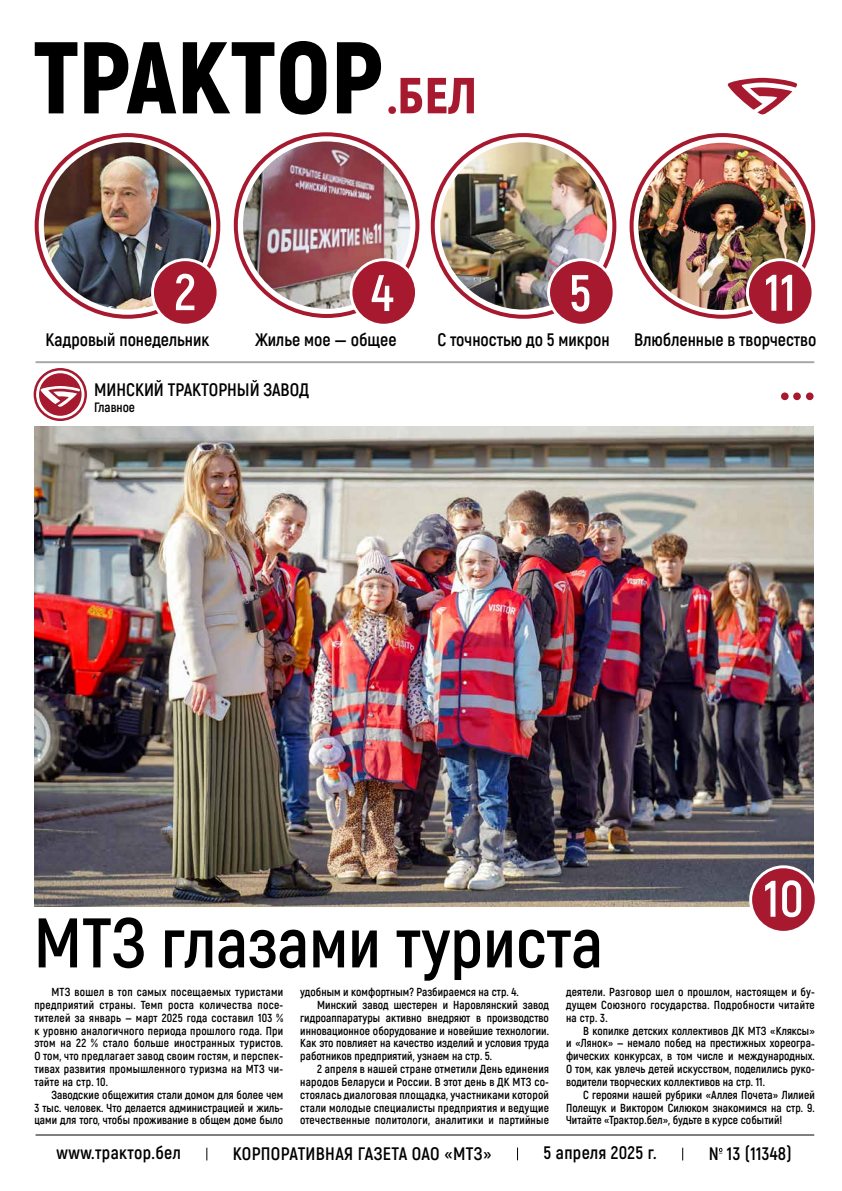
<style>
.page{position:relative;width:842px;height:1191px;background:#fff}
.page>*{position:absolute;margin:0;border:0;box-sizing:border-box;transform-origin:0 0}
.t1{font:700 70px "Akrobat";color:#000}
.t2{font:700 51.3px "Akrobat";color:#fff}
.t3{font:700 18px "Akrobat";color:#000}
.t4{font:700 18px "Akrobat";letter-spacing:.02em;color:#000}
.t5{font:700 13.5px "Akrobat";color:#000}
.t6{font:700 11.6px/12.8px "Akrobat";letter-spacing:.005em;color:#000;text-align:justify}
</style>
<div class="page">
<img style="left:35px;top:427px;width:778px;height:479px">
<div style="left:630px;top:133px;width:185px;height:186px;border:4px solid #a6192e;border-radius:50%"></div>
<img style="left:638px;top:143px;width:168px;height:167px;border-radius:84px">
<svg style="left:207px;top:1147px;width:1px;height:13px"></svg>
<svg style="left:517px;top:1147px;width:1px;height:13px"></svg>
<svg style="left:682px;top:1147px;width:1px;height:13px"></svg>
<svg style="left:719px;top:1147px;width:3px;height:6px"></svg>
<hr style="left:36px;top:1134px;width:778px;height:1px;background:#000">
<hr style="left:36px;top:361px;width:778px;height:2px;background:#a8a8a5">
<svg style="left:35px;top:42px;width:42px;height:71px"></svg>
<svg style="left:84px;top:42px;width:92px;height:71px"></svg>
<svg style="left:183px;top:42px;width:91px;height:71px"></svg>
<svg style="left:280px;top:41px;width:46px;height:74px"></svg>
<svg style="left:337px;top:42px;width:44px;height:71px"></svg>
<div style="left:388px;top:106px;width:8px;height:8px;background:#a6192e;border-radius:50%"></div>
<svg style="left:400px;top:78px;width:22px;height:35px"></svg>
<svg style="left:428px;top:78px;width:46px;height:36px"></svg>
<div style="left:431px;top:133px;width:185px;height:186px;border:4px solid #a6192e;border-radius:50%"></div>
<svg style="left:37px;top:135px;width:181px;height:182px"></svg>
<div style="left:35px;top:133px;width:185px;height:186px;border:4px solid #a6192e;border-radius:50%"></div>
<img style="left:44px;top:142px;width:167px;height:167px;border-radius:84px">
<div style="left:151px;top:258px;width:68px;height:69px;background:#fff;border-radius:50%"></div>
<div style="left:154px;top:261px;width:63px;height:63px;background:#a6192e;border-radius:50%"></div>
<img style="left:440px;top:142px;width:167px;height:167px;border-radius:84px">
<div style="left:547px;top:258px;width:68px;height:69px;background:#fff;border-radius:50%"></div>
<div style="left:550px;top:261px;width:63px;height:63px;background:#a6192e;border-radius:50%"></div>
<div style="left:34px;top:368px;width:53px;height:53px;border:2px solid #a6192e;border-radius:50%"></div>
<div style="left:39px;top:373px;width:43px;height:43px;background:#a6192e;border-radius:50%"></div>
<svg style="left:40px;top:386px;width:40px;height:21px"></svg>
<div style="left:781px;top:392px;width:8px;height:8px;background:#a6192e;border-radius:50%"></div>
<div style="left:793px;top:392px;width:8px;height:8px;background:#a6192e;border-radius:50%"></div>
<div style="left:806px;top:392px;width:8px;height:8px;background:#a6192e;border-radius:50%"></div>
<svg style="left:727px;top:78px;width:70px;height:37px"></svg>
<div style="left:234px;top:132px;width:185px;height:186px;border:4px solid #a6192e;border-radius:50%"></div>
<img style="left:243px;top:141px;width:167px;height:168px;border-radius:84px">
<div style="left:349px;top:258px;width:69px;height:69px;background:#fff;border-radius:50%"></div>
<div style="left:352px;top:261px;width:63px;height:63px;background:#a6192e;border-radius:50%"></div>
<svg style="left:749px;top:865px;width:69px;height:68px"></svg>
<div style="left:752px;top:868px;width:63px;height:63px;background:#a6192e;border-radius:50%"></div>
<svg style="left:746px;top:258px;width:68px;height:69px"></svg>
<div style="left:749px;top:261px;width:62px;height:63px;background:#a6192e;border-radius:50%"></div>
<h2 class="t2" style="left:174px;top:260px;width:23px">2</h2>
<h2 class="t2" style="left:569px;top:261px;width:24px">5</h2>
<h3 class="t3" style="left:46px;top:328px;width:165px">Кадровый понедельник</h3>
<h3 class="t3" style="left:94px;top:378px;width:217px">МИНСКИЙ ТРАКТОРНЫЙ ЗАВОД</h3>
<p class="t5" style="left:94px;top:399px;width:42px">Главное</p>
<h2 class="t2" style="left:765px;top:261px;width:32px">11</h2>
<h2 class="t2" style="left:371px;top:261px;width:24px">4</h2>
<h3 class="t3" style="left:255px;top:328px;width:143px">Жилье мое — общее</h3>
<h3 class="t3" style="left:437px;top:328px;width:174px">С точностью до 5 микрон</h3>
<h3 class="t3" style="left:634px;top:328px;width:184px">Влюбленные в творчество</h3>
<h1 class="t1" style="left:34px;top:899px;width:571px">МТЗ глазами туриста</h1>
<h2 class="t2" style="left:764px;top:867px;width:41px">10</h2>
<p class="t6" style="left:34px;top:985px;width:250px;text-indent:17px">МТЗ вошел в топ самых посещаемых туристами предприятий страны. Темп роста количества посе&shy;тителей за январь — март 2025 года составил 103 % к уровню аналогичного периода прошлого года. При этом на 22 % стало больше иностранных туристов.<br>О том, что предлагает завод своим гостям, и перспек&shy;тивах развития промышленного туризма на МТЗ чи&shy;тайте на стр. 10.</p>
<p class="t6" style="left:34px;top:1088px;width:250px;text-indent:17px">Заводские общежития стали домом для более чем 3 тыс. человек. Что делается администрацией и жиль&shy;цами для того, чтобы проживание в общем доме было</p>
<p class="t6" style="left:300px;top:985px;width:220px">удобным и комфортным? Разбираемся на стр. 4.</p>
<p class="t6" style="left:317px;top:998px;width:233px">Минский завод шестерен и Наровлянский завод</p>
<p class="t6" style="left:300px;top:1011px;width:250px">гидроаппаратуры активно внедряют в производство</p>
<p class="t6" style="left:300px;top:1024px;width:250px">инновационное оборудование и новейшие технологии.</p>
<p class="t6" style="left:300px;top:1037px;width:250px">Как это повлияет на качество изделий и условия труда</p>
<p class="t6" style="left:300px;top:1049px;width:193px">работников предприятий, узнаем на стр. 5.</p>
<p class="t6" style="left:317px;top:1062px;width:233px">2 апреля в нашей стране отметили День единения</p>
<p class="t6" style="left:300px;top:1075px;width:250px">народов Беларуси и России. В этот день в ДК МТЗ со-</p>
<p class="t6" style="left:300px;top:1088px;width:250px">стоялась диалоговая площадка, участниками которой</p>
<p class="t6" style="left:300px;top:1101px;width:250px">стали молодые специалисты предприятия и ведущие</p>
<p class="t6" style="left:300px;top:1113px;width:250px">отечественные политологи, аналитики и партийные</p>
<p class="t6" style="left:566px;top:985px;width:250px">деятели. Разговор шел о прошлом, настоящем и бу&shy;дущем Союзного государства. Подробности читайте на стр. 3.</p>
<p class="t6" style="left:566px;top:1024px;width:250px;text-indent:17px">В копилке детских коллективов ДК МТЗ «Кляксы» и «Лянок» — немало побед на престижных хореогра&shy;фических конкурсах, в том числе и международных.<br>О том, как увлечь детей искусством, поделились руко&shy;водители творческих коллективов на стр. 11.</p>
<p class="t6" style="left:566px;top:1088px;width:250px;text-indent:17px">С героями нашей рубрики «Аллея Почета» Лилией Полещук и Виктором Силюком знакомимся на стр. 9.<br>Читайте «Трактор.бел», будьте в курсе событий!</p>
<h3 class="t4" style="left:57px;top:1142px;width:126px">www.трактор.бел</h3>
<h3 class="t3" style="left:233px;top:1143px;width:260px">КОРПОРАТИВНАЯ ГАЗЕТА ОАО «МТЗ»</h3>
<h3 class="t4" style="left:543px;top:1142px;width:115px">5 апреля 2025 г.</h3>
<h3 class="t3" style="left:709px;top:1143px;width:85px">N 13 (11348)</h3>
</div>
